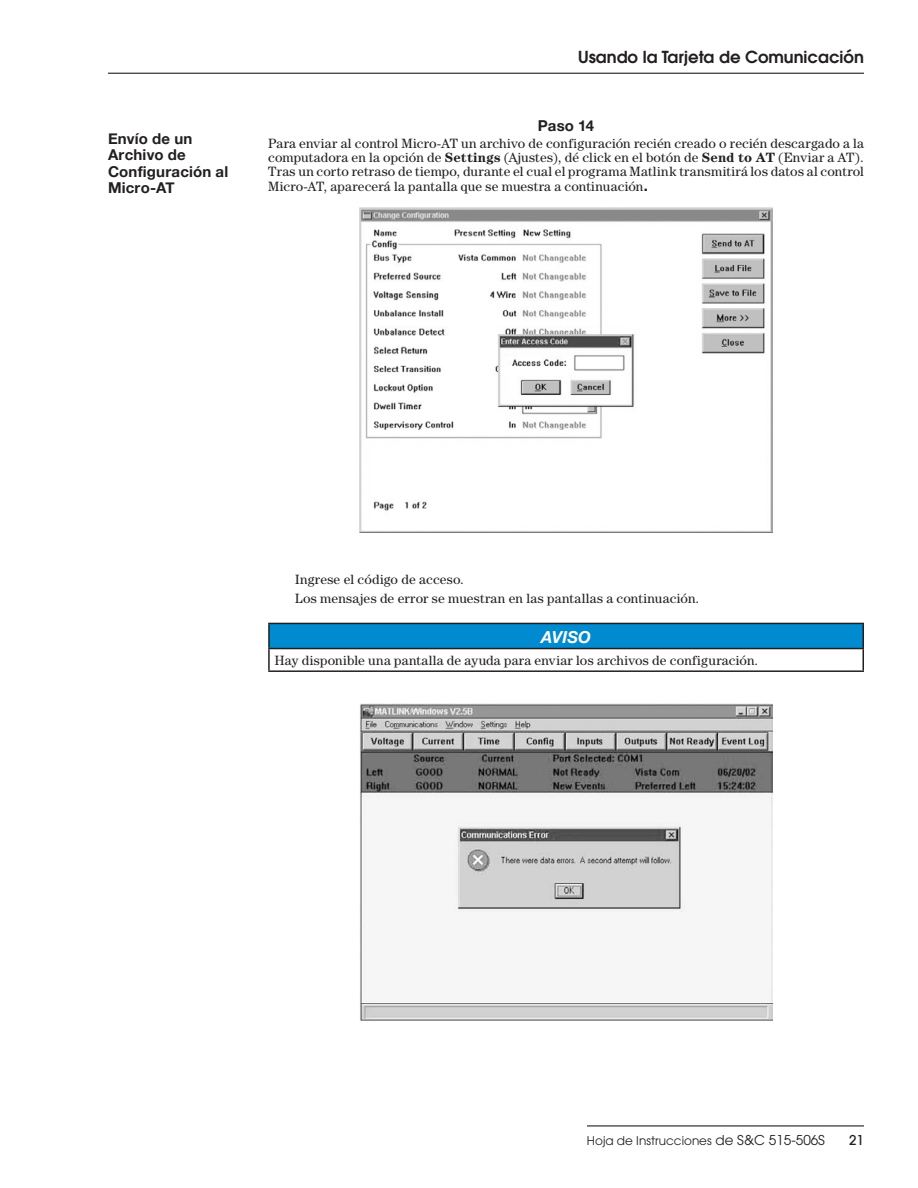
<style>
.page{position:relative;width:918px;height:1188px;background:#fff}
.page>*{position:absolute;margin:0;border:0;box-sizing:border-box;transform-origin:0 0}
.t1{font:600 16.5px "Avant Garde";color:#231f20}
.Hel-Oblique-11{font:italic 700 16.5px "Helvetica Neue";letter-spacing:.01em;color:#fff}
.Hel-Oblique-11-2{font:700 15px/16.5px "Helvetica Neue";letter-spacing:.015em;color:#231f20}
.Hel-Oblique-11-3{font:13.5px/14.2px "Century";letter-spacing:.015em;color:#231f20;text-align:justify}
.t2{font:500 13.5px "Avant Garde";color:#231f20}
.t3{font:12px "Avant Garde";color:#231f20}
.s1{font-weight:700}
.s2{font-family:"Helvetica Neue";font-weight:700;font-size:15px}
.s3{font-size:13.5px}
</style>
<div class="page">
<hr style="left:108px;top:73px;width:756px;height:1px;background:#231f20">
<hr style="left:587px;top:1125px;width:277px;height:1px;background:#231f20">
<div style="left:269px;top:623px;width:594px;height:26px;background:#008acf"></div>
<hr style="left:268px;top:623px;width:596px;height:1px;background:#231f20">
<hr style="left:268px;top:624px;width:2px;height:24px;background:#231f20">
<hr style="left:862px;top:624px;width:2px;height:24px;background:#231f20">
<hr style="left:268px;top:648px;width:596px;height:1px;background:#231f20">
<hr style="left:268px;top:649px;width:2px;height:21px;background:#231f20">
<hr style="left:862px;top:649px;width:2px;height:21px;background:#231f20">
<hr style="left:268px;top:670px;width:596px;height:2px;background:#231f20">
<img style="left:360px;top:207px;width:412px;height:325px">
<img style="left:360px;top:704px;width:412px;height:316px">
<p class="Hel-Oblique-11-2" style="left:108px;top:129px;width:122px">Envío de un<br>Archivo de<br>Configuración al<br>Micro-AT</p>
<p class="t1" style="left:578px;top:46px;width:287px">Usando la Tarjeta de Comunicación</p>
<p class="Hel-Oblique-11-2" style="left:538px;top:117px;width:58px">Paso 14</p>
<p class="Hel-Oblique-11-3" style="left:268px;top:136px;width:597px">Para enviar al control Micro-AT un archivo de configuración recién creado o recién descargado a la computadora en la opción de <span class="s1">Settings</span> (Ajustes), dé click en el botón de <span class="s1">Send to AT</span> (Enviar a AT).<br>Tras un corto retraso de tiempo, durante el cual el programa Matlink transmitirá los datos al control Micro-AT, aparecerá la pantalla que se muestra a continuación<span class="s2">.</span></p>
<p class="Hel-Oblique-11-3" style="left:295px;top:572px;width:170px">Ingrese el código de acceso.</p>
<p class="Hel-Oblique-11-3" style="left:295px;top:591px;width:405px">Los mensajes de error se muestran en las pantallas a continuación.</p>
<p class="Hel-Oblique-11" style="left:541px;top:623px;width:51px">AVISO</p>
<p class="Hel-Oblique-11-3" style="left:275px;top:653px;width:485px">Hay disponible una pantalla de ayuda para enviar los archivos de configuración.</p>
<p class="t3" style="left:587px;top:1133px;width:240px">Hoja de Instrucciones <span class="s3">de S&amp;C 515-506S</span></p>
<p class="t2" style="left:849px;top:1131px;width:16px">21</p>
</div>
